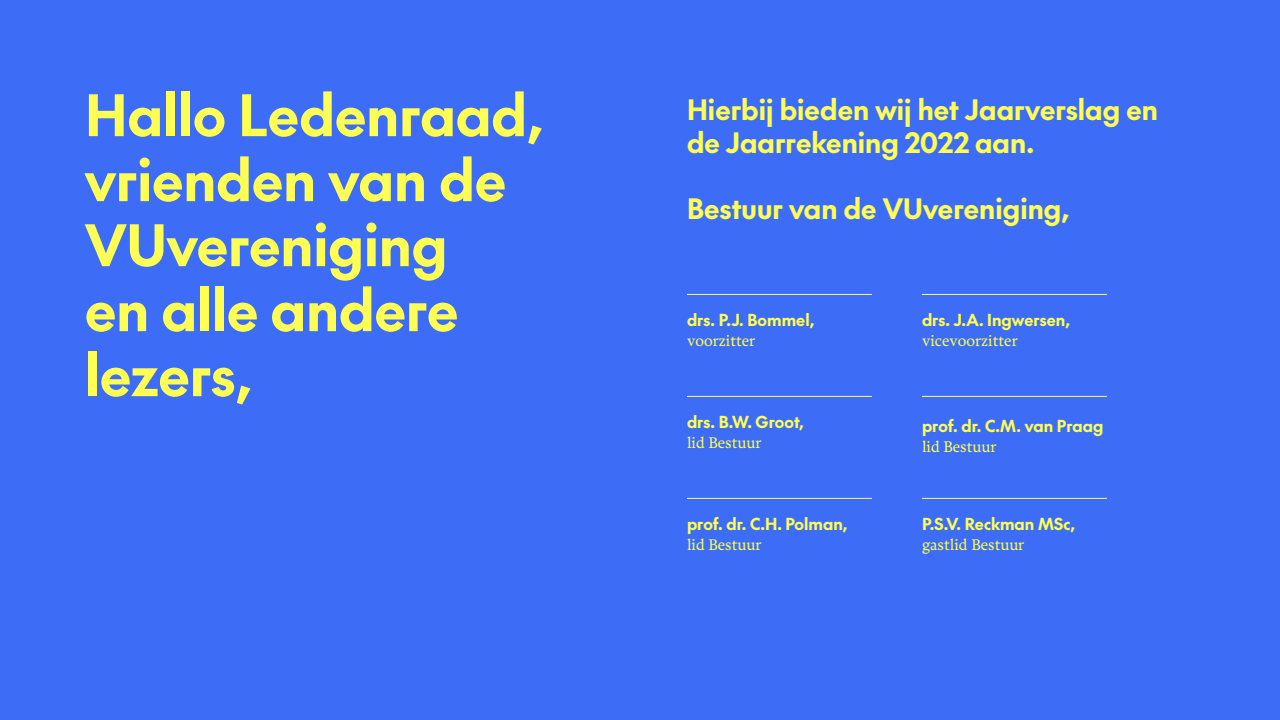
<style>
.page{position:relative;width:1280px;height:720px;background:#3d6df6}
.page>*{position:absolute;margin:0;border:0;box-sizing:border-box;transform-origin:0 0}
.t1{font:700 55.6px/65px "The Future";color:#fefe55}
.t2{font:700 27.4px/32.9px "The Future";color:#fefe55}
.t3{font:700 16.1px "The Future";color:#fefe55}
.t4{font:500 16.1px "Freya";color:#fefe55}
</style>
<div class="page">
<hr style="left:687px;top:294px;width:185px;height:1px;background:#fefe55">
<hr style="left:922px;top:396px;width:185px;height:1px;background:#fefe55">
<hr style="left:922px;top:294px;width:185px;height:1px;background:#fefe55">
<hr style="left:687px;top:498px;width:185px;height:1px;background:#fefe55">
<hr style="left:687px;top:396px;width:185px;height:1px;background:#fefe55">
<hr style="left:922px;top:498px;width:185px;height:1px;background:#fefe55">
<p class="t1" style="left:85px;top:81px;width:459px">Hallo Ledenraad, vrienden van de<br>VUvereniging<br>en alle andere lezers,</p>
<p class="t2" style="left:687px;top:93px;width:473px">Hierbij bieden wij het Jaarverslag en de Jaarrekening 2022 aan.</p>
<p class="t2" style="left:687px;top:191px;width:384px">Bestuur van de VUvereniging,</p>
<p class="t3" style="left:687px;top:309px;width:129px">drs. P.J. Bommel,</p>
<p class="t4" style="left:687px;top:332px;width:70px">voorzitter</p>
<p class="t3" style="left:922px;top:309px;width:149px">drs. J.A. Ingwersen,</p>
<p class="t4" style="left:922px;top:332px;width:97px">vicevoorzitter</p>
<p class="t3" style="left:687px;top:411px;width:118px">drs. B.W. Groot,</p>
<p class="t4" style="left:687px;top:434px;width:76px">lid Bestuur</p>
<p class="t3" style="left:922px;top:415px;width:183px">prof. dr. C.M. van Praag</p>
<p class="t4" style="left:922px;top:438px;width:76px">lid Bestuur</p>
<p class="t3" style="left:687px;top:513px;width:162px">prof. dr. C.H. Polman,</p>
<p class="t4" style="left:687px;top:536px;width:76px">lid Bestuur</p>
<p class="t3" style="left:922px;top:513px;width:155px">P.S.V. Reckman MSc,</p>
<p class="t4" style="left:922px;top:536px;width:104px">gastlid Bestuur</p>
</div>
